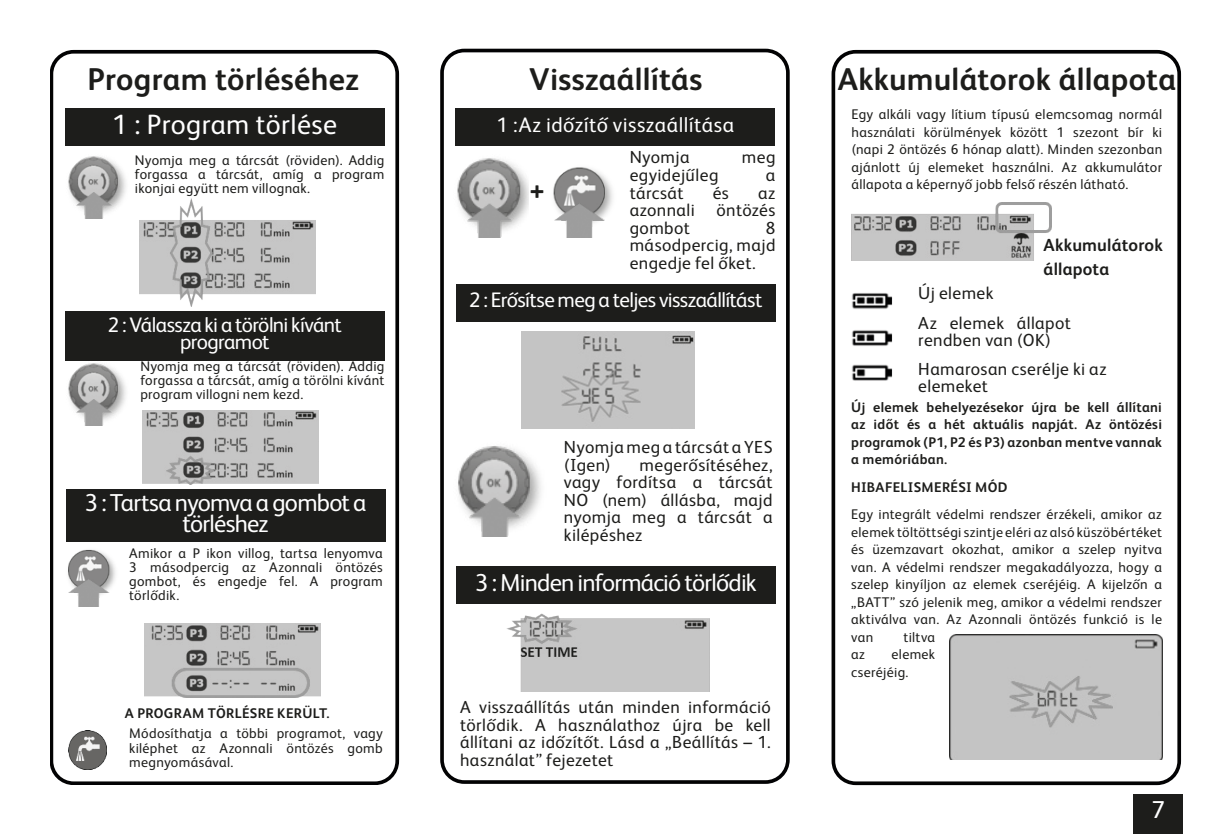
<style>
.page{position:relative;width:1231px;height:834px;background:#fff}
.page>*{position:absolute;margin:0;border:0;box-sizing:border-box;transform-origin:0 0}
.t1{font:700 31.5px "FS Albert Pro";letter-spacing:.01em;color:#1d1d1b}
.t2{font:28px "FS Albert Pro";letter-spacing:.015em;color:#fff}
.t3{font:700 28px "FS Albert Pro";color:#1d1d1b}
.t4{font:24.5px/21px "FS Albert Pro";letter-spacing:-.03em;color:#fff;text-align:center}
.t5{font:22.75px/35.4px "Calibri";color:#020203}
.t6{font:21px/17.5px "FS Albert Pro";letter-spacing:-.025em;color:#fff;text-align:center}
.t7{font:21px "FS Albert Pro";letter-spacing:.02em;color:#fff}
.t8{font:17.5px/17.5px "FS Albert Pro";letter-spacing:.025em;color:#1d1d1b;text-align:justify}
.t9{font:700 17.5px/23.8px "FS Albert Pro";letter-spacing:.01em;color:#1d1d1b}
.t10{font:14px/17.5px "FS Albert Pro";letter-spacing:.02em;color:#1d1d1b;text-align:justify}
.t11{font:700 14px/17.5px "FS Albert Pro";letter-spacing:.025em;color:#1d1d1b;text-align:justify}
</style>
<div class="page">
<div style="left:1133px;top:794px;width:49px;height:39px;background:#1d1d1b"></div>
<div style="left:50px;top:50px;width:349px;height:734px;border:4px solid #020203;border-radius:22px"></div>
<div style="left:440px;top:49px;width:349px;height:734px;border:4px solid #020203;border-radius:22px"></div>
<div style="left:831px;top:50px;width:349px;height:735px;border:4px solid #020203;border-radius:22px"></div>
<div style="left:65px;top:108px;width:319px;height:38px;background:#1d1d1b"></div>
<div style="left:456px;top:108px;width:319px;height:38px;background:#1d1d1b"></div>
<img style="left:68px;top:156px;width:58px;height:62px">
<img style="left:139px;top:198px;width:176px;height:109px">
<div style="left:65px;top:311px;width:319px;height:50px;background:#1d1d1b"></div>
<img style="left:68px;top:363px;width:58px;height:62px">
<div style="left:66px;top:488px;width:319px;height:53px;background:#1d1d1b"></div>
<img style="left:142px;top:410px;width:176px;height:75px">
<img style="left:144px;top:623px;width:177px;height:74px">
<img style="left:68px;top:549px;width:48px;height:57px">
<img style="left:68px;top:730px;width:39px;height:39px">
<img style="left:457px;top:158px;width:71px;height:79px">
<div style="left:456px;top:284px;width:319px;height:37px;background:#1d1d1b"></div>
<div style="left:456px;top:566px;width:319px;height:37px;background:#1d1d1b"></div>
<img style="left:521px;top:331px;width:173px;height:97px">
<img style="left:458px;top:446px;width:83px;height:90px">
<img style="left:506px;top:613px;width:203px;height:78px">
<img style="left:851px;top:202px;width:199px;height:58px">
<img style="left:852px;top:293px;width:41px;height:88px">
<img style="left:949px;top:634px;width:212px;height:125px">
<img style="left:553px;top:167px;width:60px;height:71px">
<h1 class="t1" style="left:88px;top:57px;width:273px">Program törléséhez</h1>
<h1 class="t1" style="left:529px;top:57px;width:174px">Visszaállítás</h1>
<h1 class="t1" style="left:837px;top:57px;width:340px">Akkumulátorok állapota</h1>
<h2 class="t2" style="left:112px;top:105px;width:226px">1 : Program törlése</h2>
<h3 class="t7" style="left:496px;top:110px;width:239px">1 :Az időzítő visszaállítása</h3>
<p class="t10" style="left:135px;top:152px;width:251px;line-height:14px">Nyomja meg a tárcsát (röviden). Addig forgassa a tárcsát, amíg a program ikonjai együtt nem villognak.</p>
<p class="t8" style="left:629px;top:147px;width:61px">Nyomja</p>
<p class="t8" style="left:741px;top:147px;width:35px">meg</p>
<p class="t8" style="left:629px;top:165px;width:90px">egyidejűleg</p>
<p class="t8" style="left:765px;top:165px;width:11px">a</p>
<p class="t8" style="left:629px;top:182px;width:55px">tárcsát</p>
<p class="t8" style="left:712px;top:182px;width:18px">és</p>
<h2 class="t3" style="left:530px;top:169px;width:16px">+</h2>
<p class="t8" style="left:629px;top:182px;width:147px;text-indent:128px">az azonnali öntözés gombot</p>
<p class="t8" style="left:629px;top:217px;width:147px;text-indent:136px">8 másodpercig, majd engedje fel őket.</p>
<h3 class="t6" style="left:469px;top:290px;width:295px">2 : Erősítse meg a teljes visszaállítást</h3>
<h3 class="t6" style="left:108px;top:314px;width:235px">2 : Válassza ki a törölni kívánt programot</h3>
<p class="t10" style="left:140px;top:357px;width:245px;line-height:14px">Nyomja meg a tárcsát (röviden). Addig forgassa a tárcsát, amíg a törölni kívánt program villogni nem kezd.</p>
<h3 class="t4" style="left:85px;top:490px;width:283px">3 : Tartsa nyomva a gombot a törléshez</h3>
<p class="t10" style="left:129px;top:545px;width:255px;line-height:14px">Amikor a P ikon villog, tartsa lenyomva 3 másodpercig az Azonnali öntözés gombot, és engedje fel. A program törlődik.</p>
<p class="t11" style="left:125px;top:703px;width:206px">A PROGRAM TÖRLÉSRE KERÜLT.</p>
<p class="t10" style="left:129px;top:725px;width:255px;line-height:14px">Módosíthatja a többi programot, vagy kiléphet az Azonnali öntözés gomb megnyomásával.</p>
<p class="t8" style="left:564px;top:437px;width:210px">Nyomja meg a tárcsát a YES (Igen)</p>
<p class="t8" style="left:564px;top:454px;width:210px;text-indent:76px">megerősítéséhez, vagy fordítsa a tárcsát NO (nem) állásba, majd nyomja meg a tárcsát a kilépéshez</p>
<h3 class="t4" style="left:475px;top:570px;width:283px">3 : Minden információ törlődik</h3>
<p class="t8" style="left:460px;top:696px;width:312px">A visszaállítás után minden információ törlődik. A használathoz újra be kell állítani az időzítőt. Lásd a „Beállítás – 1. használat” fejezetet</p>
<p class="t10" style="left:851px;top:105px;width:312px">Egy alkáli vagy lítium típusú elemcsomag normál használati körülmények között 1 szezont bír ki (napi 2 öntözés 6 hónap alatt). Minden szezonban ajánlott új elemeket használni. Az akkumulátor állapota a képernyő jobb felső részén látható.</p>
<p class="t9" style="left:1043px;top:232px;width:121px">Akkumulátorok állapota</p>
<p class="t8" style="left:918px;top:277px;width:154px;line-height:29.1px">Új elemek<br>Az elemek állapot</p>
<p class="t8" style="left:918px;top:324px;width:190px;line-height:29.1px">rendben van (OK)<br>Hamarosan cserélje ki az</p>
<p class="t8" style="left:918px;top:376px;width:71px">elemeket</p>
<p class="t11" style="left:851px;top:397px;width:312px">Új elemek behelyezésekor újra be kell állítani az időt és a hét aktuális napját. Az öntözési programok (P1, P2 és P3) azonban mentve vannak a memóriában.</p>
<p class="t11" style="left:851px;top:477px;width:158px">HIBAFELISMERÉSI MÓD</p>
<p class="t10" style="left:851px;top:504px;width:312px">Egy integrált védelmi rendszer érzékeli, amikor az elemek töltöttségi szintje eléri az alsó küszöbértéket és üzemzavart okozhat, amikor a szelep nyitva van. A védelmi rendszer megakadályozza, hogy a szelep kinyíljon az elemek cseréjéig. A kijelzőn a „BATT” szó jelenik meg, amikor a védelmi rendszer aktiválva van. Az Azonnali öntözés funkció is le van</p>
<h3 class="t5" style="left:909px;top:281px;width:215px">New Batteries.<br>Battery level OK.<br>Replace batteries soon.</h3>
<p class="t10" style="left:903px;top:627px;width:33px">tiltva</p>
<p class="t10" style="left:851px;top:644px;width:85px;text-indent:40px">elemek cseréjéig.</p>
<p class="t10" style="left:851px;top:644px;width:15px">az</p>
<h3 class="t4" style="left:1151px;top:797px;width:15px">7</h3>
</div>
